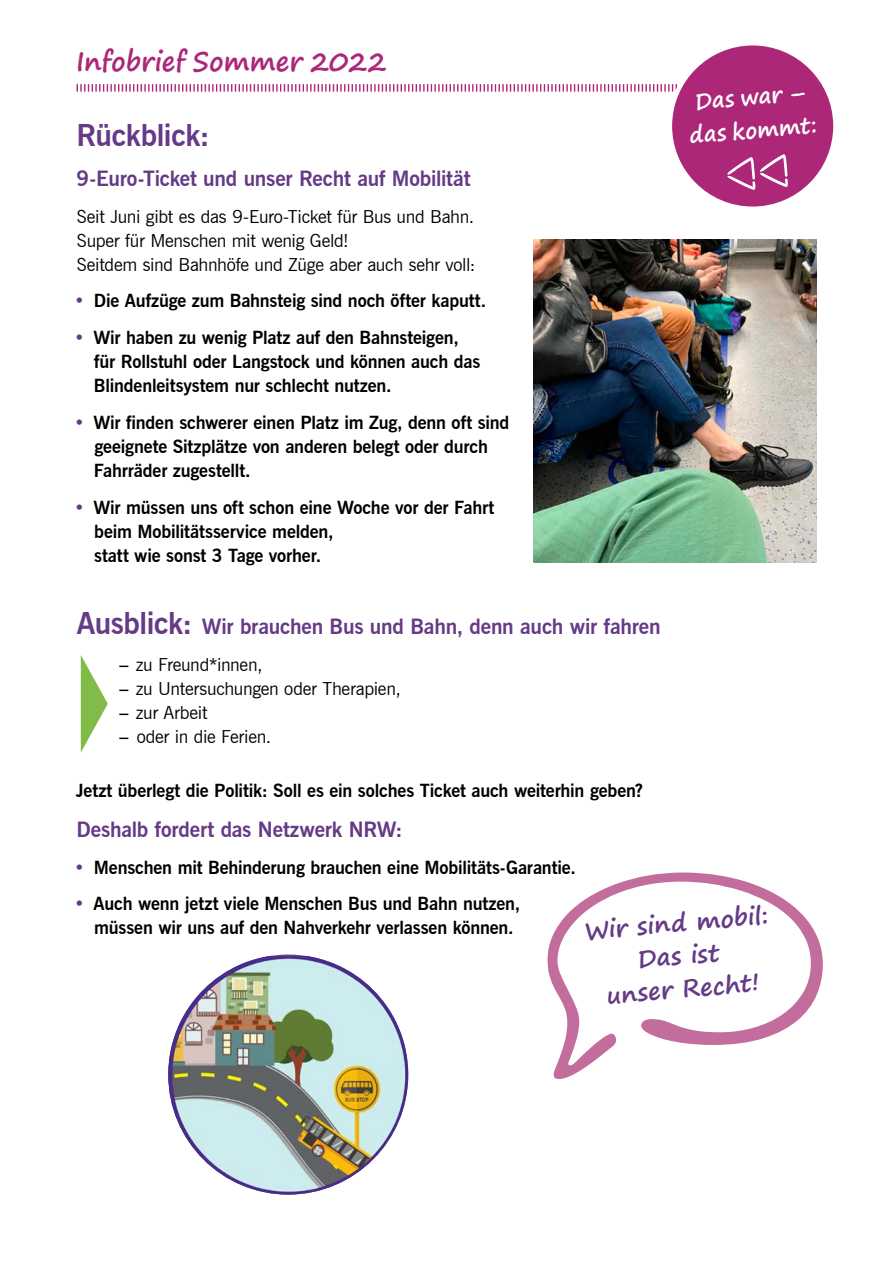
<style>
.page{position:relative;width:893px;height:1263px;background:#fff}
.page>*{position:absolute;margin:0;border:0;box-sizing:border-box;transform-origin:0 0}
.t1{font:700 30px "News Gothic BT";letter-spacing:-.015em;color:#653a86}
.t2{font:700 27px "Segoe Print";letter-spacing:.005em;color:#ac2778;scale:.96 1}
.Textabschnitt{font:700 24px/33px "Segoe Print";color:#653a86;text-align:center}
.t3{font:700 22.5px/33px "Segoe Print";color:#fff;text-align:center;scale:.96 1}
.t4{font:700 21px "News Gothic BT";letter-spacing:-.01em;color:#653a86}
.t5{font:700 18px/24px "News Gothic BT";letter-spacing:-.01em;color:#000}
.t6{font:18px "News Gothic BT";letter-spacing:-.015em;color:#000}
.s1{color:#653a86}
.s2{font-size:30px}
.s3{font-weight:700}
</style>
<div class="page">
<svg style="left:77px;top:84px;width:600px;height:8px"></svg>
<div style="left:670px;top:43px;width:165px;height:166px;background:#ac2778;border-radius:50%"></div>
<div style="left:668px;top:41px;width:170px;height:170px;border:4px solid #fff;border-radius:50%"></div>
<svg style="left:727px;top:154px;width:61px;height:36px"></svg>
<img style="left:534px;top:239px;width:282px;height:324px">
<img style="left:168px;top:956px;width:240px;height:238px">
<svg style="left:548px;top:872px;width:275px;height:207px"></svg>
<svg style="left:81px;top:655px;width:27px;height:97px"></svg>
<h2 class="t2" style="left:76px;top:36px;width:325px">Infobrief Sommer 2022</h2>
<h2 class="t1" style="left:77px;top:117px;width:135px">Rückblick:</h2>
<h3 class="t4" style="left:77px;top:166px;width:395px">9-Euro-Ticket und unser Recht auf Mobilität</h3>
<p class="t6" style="left:77px;top:205px;width:399px">Seit Juni gibt es das 9-Euro-Ticket für Bus und Bahn.</p>
<p class="t6" style="left:77px;top:229px;width:273px">Super für Menschen mit wenig Geld!</p>
<p class="t6" style="left:77px;top:253px;width:400px">Seitdem sind Bahnhöfe und Züge aber auch sehr voll:</p>
<p class="t5" style="left:74px;top:289px;width:413px"><span class="s1">•</span> Die Aufzüge zum Bahnsteig sind noch öfter kaputt.</p>
<p class="t5" style="left:94px;top:326px;width:388px;text-indent:-20px"><span class="s1">•</span> Wir haben zu wenig Platz auf den Bahnsteigen, für Rollstuhl oder Langstock und können auch das<br>Blindenleitsystem nur schlecht nutzen.</p>
<p class="t5" style="left:94px;top:410px;width:417px;text-indent:-20px"><span class="s1">•</span> Wir finden schwerer einen Platz im Zug, denn oft sind geeignete Sitzplätze von anderen belegt oder durch<br>Fahrräder zugestellt.</p>
<p class="t5" style="left:94px;top:495px;width:402px;text-indent:-20px"><span class="s1">•</span> Wir müssen uns oft schon eine Woche vor der Fahrt beim Mobilitätsservice melden,<br>statt wie sonst 3 Tage vorher.</p>
<h2 class="t4" style="left:77px;top:614px;width:585px"><span class="s2">Ausblick:</span> Wir brauchen Bus und Bahn, denn auch wir fahren</h2>
<p class="t6" style="left:119px;top:654px;width:145px"><span class="s3">–</span> zu Freund*innen,</p>
<p class="t6" style="left:119px;top:678px;width:283px"><span class="s3">–</span> zu Untersuchungen oder Therapien,</p>
<p class="t6" style="left:119px;top:702px;width:90px"><span class="s3">–</span> zur Arbeit</p>
<p class="t6" style="left:119px;top:726px;width:153px"><span class="s3">–</span> oder in die Ferien.</p>
<p class="t3" style="left:685px;top:85px;width:135px;rotate:-5deg">Das war – das kommt:</p>
<p class="t5" style="left:76px;top:778px;width:569px">Jetzt überlegt die Politik: Soll es ein solches Ticket auch weiterhin geben?</p>
<h3 class="t4" style="left:77px;top:816px;width:327px">Deshalb fordert das Netzwerk NRW:</h3>
<p class="t5" style="left:74px;top:855px;width:503px"><span class="s1">•</span> Menschen mit Behinderung brauchen eine Mobilitäts-Garantie.</p>
<p class="t5" style="left:94px;top:892px;width:428px;text-indent:-20px"><span class="s1">•</span> Auch wenn jetzt viele Menschen Bus und Bahn nutzen, müssen wir uns auf den Nahverkehr verlassen können.</p>
<p class="Textabschnitt" style="left:583px;top:914px;width:185px;rotate:-5deg">Wir sind mobil:<br>Das ist<br>unser Recht!</p>
</div>
